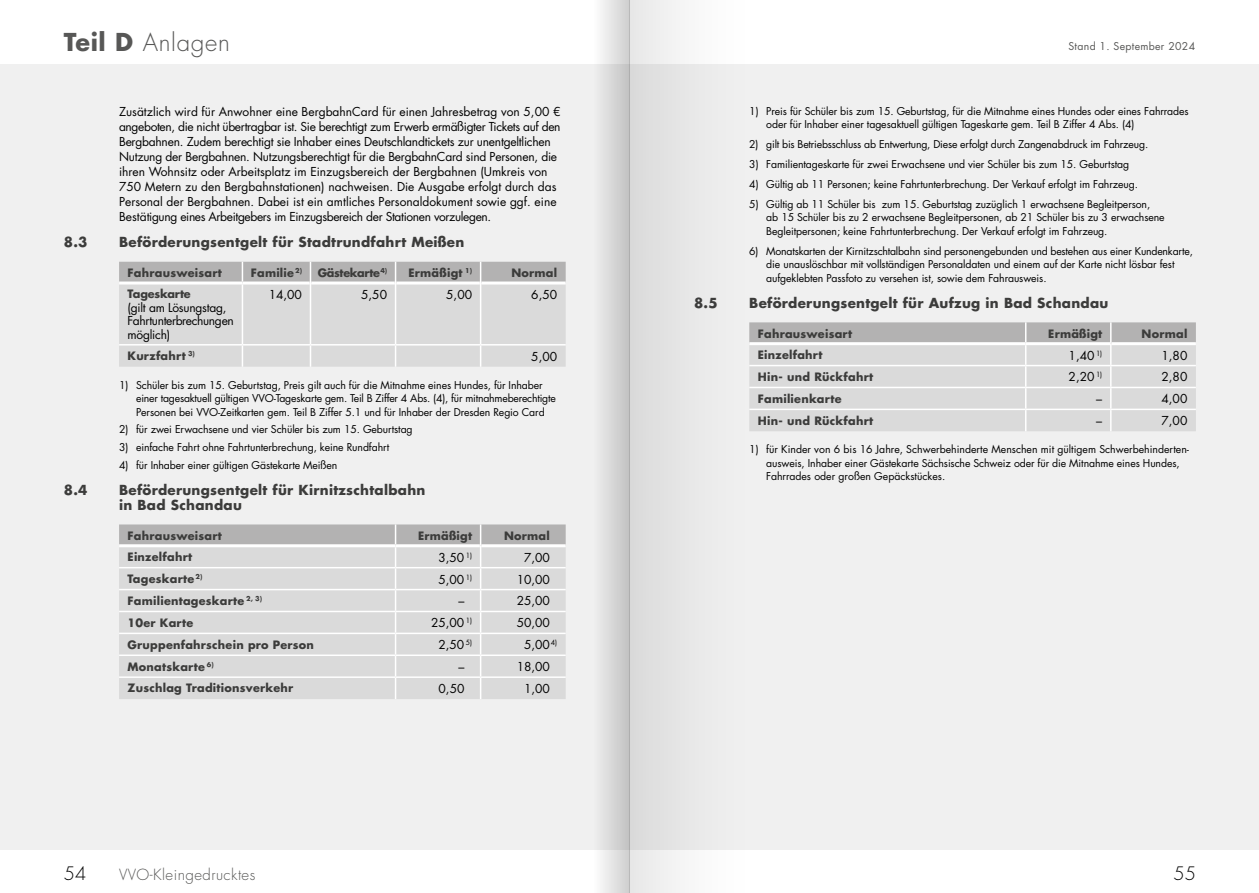
<style>
.page{position:relative;width:1259px;height:893px;background:#fff}
.page>*{position:absolute;margin:0;border:0;box-sizing:border-box;transform-origin:0 0}
.t1{font:300 24px "Futura Std";letter-spacing:.03em;color:#575756}
.t2{font:300 18px "Futura Std";color:#000}
.t3{font:300 15px "Futura Std";letter-spacing:.03em;color:#575756}
.t4{font:700 13.5px/15px "Futura Std";letter-spacing:.02em;color:#3c3c3b}
.t5{font:12px/15px "Futura Std";letter-spacing:-.02em;color:#000}
.t6{font:700 11.25px "Futura Std";letter-spacing:.02em;color:#3c3c3b}
.t7{font:700 11.25px "Futura Std";letter-spacing:-.03em;color:#3c3c3b}
.t8{font:700 11.25px "Futura Std";letter-spacing:-.02em;color:#3c3c3b}
.t9{font:10.5px/13.5px "Futura Std";letter-spacing:-.01em;color:#000}
.t10{font:10.5px "Futura Std";letter-spacing:.03em;color:#575756}
.s1{font-weight:700}
</style>
<div class="page">
<div style="left:629px;top:64px;width:630px;height:786px;background:#f0f0f0"></div>
<div style="left:0;top:64px;width:629px;height:786px;background:#f0f0f0"></div>
<svg style="left:629px;top:0;width:51px;height:893px;fill:#e0e0e0"></svg>
<svg style="left:601px;top:0;width:28px;height:893px;fill:#d6d6d6"></svg>
<svg style="left:119px;top:262px;width:447px;height:105px;background:#d4d4d4"></svg>
<svg style="left:119px;top:524px;width:447px;height:175px;background:#d8d8d8"></svg>
<svg style="left:749px;top:322px;width:447px;height:109px;background:#d5d5d5"></svg>
<h1 class="t1" style="left:64px;top:28px;width:168px"><span class="s1">Teil D</span> Anlagen</h1>
<p class="t5" style="left:119px;top:104px;width:443px">Zusätzlich wird für Anwohner eine BergbahnCard für einen Jahresbetrag von 5,00 € angeboten, die nicht übertragbar ist. Sie berechtigt zum Erwerb ermäßigter Tickets auf den Bergbahnen. Zudem berechtigt sie Inhaber eines Deutschlandtickets zur unentgeltlichen Nutzung der Bergbahnen. Nutzungsberechtigt für die BergbahnCard sind Personen, die ihren Wohnsitz oder Arbeitsplatz im Einzugsbereich der Bergbahnen (Umkreis von 750 Metern zu den Bergbahnstationen) nachweisen. Die Ausgabe erfolgt durch das Personal der Bergbahnen. Dabei ist ein amtliches Personaldokument sowie ggf. eine Bestätigung eines Arbeitgebers im Einzugsbereich der Stationen vorzulegen.</p>
<p class="t4" style="left:64px;top:234px;width:25px">8.3</p>
<p class="t4" style="left:119px;top:234px;width:347px">Beförderungsentgelt für Stadtrundfahrt Meißen</p>
<p class="t6" style="left:128px;top:265px;width:96px">Fahrausweisart</p>
<p class="t6" style="left:251px;top:265px;width:53px">Familie<sup>2)</sup></p>
<p class="t7" style="left:318px;top:265px;width:71px">Gästekarte<sup>4)</sup></p>
<p class="t6" style="left:408px;top:265px;width:65px">Ermäßigt <sup>1)</sup></p>
<p class="t6" style="left:511px;top:265px;width:47px">Normal</p>
<p class="t8" style="left:128px;top:287px;width:65px">Tageskarte</p>
<p class="t5" style="left:128px;top:301px;width:108px;line-height:13.5px">(gilt am Lösungstag,<br>Fahrtunterbrechungen möglich)</p>
<p class="t5" style="left:269px;top:287px;width:35px">14,00</p>
<p class="t5" style="left:361px;top:287px;width:27px">5,50</p>
<p class="t5" style="left:446px;top:287px;width:27px">5,00</p>
<p class="t5" style="left:531px;top:287px;width:27px">6,50</p>
<p class="t6" style="left:128px;top:348px;width:69px">Kurzfahrt <sup>3)</sup></p>
<p class="t5" style="left:531px;top:349px;width:27px">5,00</p>
<p class="t9" style="left:136px;top:378px;width:421px;text-indent:-17px">1) Schüler bis zum 15. Geburtstag, Preis gilt auch für die Mitnahme eines Hundes, für Inhaber einer tagesaktuell gültigen VVO-Tageskarte gem. Teil B Ziffer 4 Abs. (4), für mitnahmeberechtigte<br>Personen bei VVO-Zeitkarten gem. Teil B Ziffer 5.1 und für Inhaber der Dresden Regio Card</p>
<p class="t9" style="left:119px;top:423px;width:295px">2) für zwei Erwachsene und vier Schüler bis zum 15. Geburtstag</p>
<p class="t9" style="left:119px;top:441px;width:272px">3) einfache Fahrt ohne Fahrtunterbrechung, keine Rundfahrt</p>
<p class="t9" style="left:119px;top:458px;width:220px">4) für Inhaber einer gültigen Gästekarte Meißen</p>
<p class="t4" style="left:64px;top:482px;width:25px">8.4</p>
<p class="t4" style="left:119px;top:482px;width:308px">Beförderungsentgelt für Kirnitzschtalbahn in Bad Schandau</p>
<p class="t6" style="left:128px;top:528px;width:96px">Fahrausweisart</p>
<p class="t6" style="left:418px;top:528px;width:56px">Ermäßigt</p>
<p class="t6" style="left:504px;top:528px;width:47px">Normal</p>
<p class="t6" style="left:128px;top:549px;width:66px">Einzelfahrt</p>
<p class="t5" style="left:438px;top:550px;width:35px">3,50 <sup>1)</sup></p>
<p class="t5" style="left:524px;top:550px;width:27px">7,00</p>
<p class="t6" style="left:128px;top:571px;width:76px">Tageskarte <sup>2)</sup></p>
<p class="t5" style="left:438px;top:572px;width:35px">5,00 <sup>1)</sup></p>
<p class="t5" style="left:517px;top:572px;width:35px">10,00</p>
<p class="t6" style="left:128px;top:593px;width:136px">Familientageskarte <sup>2,</sup> <sup>3)</sup></p>
<p class="t5" style="left:458px;top:594px;width:7px">–</p>
<p class="t5" style="left:517px;top:594px;width:35px">25,00</p>
<p class="t6" style="left:128px;top:615px;width:67px">10er Karte</p>
<p class="t5" style="left:431px;top:616px;width:43px">25,00 <sup>1)</sup></p>
<p class="t5" style="left:517px;top:616px;width:35px">50,00</p>
<p class="t6" style="left:128px;top:637px;width:188px">Gruppenfahrschein pro Person</p>
<p class="t5" style="left:438px;top:637px;width:35px">2,50 <sup>5)</sup></p>
<p class="t5" style="left:524px;top:637px;width:35px">5,00<sup>4)</sup></p>
<p class="t6" style="left:128px;top:659px;width:88px">Monatskarte <sup>6)</sup></p>
<p class="t5" style="left:458px;top:659px;width:7px">–</p>
<p class="t5" style="left:517px;top:659px;width:35px">18,00</p>
<p class="t6" style="left:128px;top:681px;width:167px">Zuschlag Traditionsverkehr</p>
<p class="t5" style="left:438px;top:681px;width:27px">0,50</p>
<p class="t5" style="left:524px;top:681px;width:27px">1,00</p>
<p class="t10" style="left:1068px;top:40px;width:128px">Stand 1. September 2024</p>
<p class="t9" style="left:766px;top:104px;width:424px;text-indent:-17px">1) Preis für Schüler bis zum 15. Geburtstag, für die Mitnahme eines Hundes oder eines Fahrrades oder für Inhaber einer tagesaktuell gültigen Tageskarte gem. Teil B Ziffer 4 Abs. (4)</p>
<p class="t9" style="left:749px;top:138px;width:400px">2) gilt bis Betriebsschluss ab Entwertung, Diese erfolgt durch Zangenabdruck im Fahrzeug.</p>
<p class="t9" style="left:749px;top:158px;width:381px">3) Familientageskarte für zwei Erwachsene und vier Schüler bis zum 15. Geburtstag</p>
<p class="t9" style="left:749px;top:178px;width:390px">4) Gültig ab 11 Personen; keine Fahrtunterbrechung. Der Verkauf erfolgt im Fahrzeug.</p>
<p class="t9" style="left:766px;top:197px;width:400px;text-indent:-17px">5) Gültig ab 11 Schüler bis zum 15. Geburtstag zuzüglich 1 erwachsene Begleitperson, ab 15 Schüler bis zu 2 erwachsene Begleitpersonen, ab 21 Schüler bis zu 3 erwachsene<br>Begleitpersonen; keine Fahrtunterbrechung. Der Verkauf erfolgt im Fahrzeug.</p>
<p class="t9" style="left:766px;top:244px;width:428px;text-indent:-17px">6) Monatskarten der Kirnitzschtalbahn sind personengebunden und bestehen aus einer Kundenkarte, die unauslöschbar mit vollständigen Personaldaten und einem auf der Karte nicht lösbar fest aufgeklebten Passfoto zu versehen ist, sowie dem Fahrausweis.</p>
<p class="t4" style="left:694px;top:295px;width:25px">8.5</p>
<p class="t4" style="left:749px;top:295px;width:361px">Beförderungsentgelt für Aufzug in Bad Schandau</p>
<p class="t6" style="left:758px;top:326px;width:96px">Fahrausweisart</p>
<p class="t6" style="left:1048px;top:326px;width:56px">Ermäßigt</p>
<p class="t6" style="left:1141px;top:326px;width:47px">Normal</p>
<p class="t6" style="left:758px;top:347px;width:66px">Einzelfahrt</p>
<p class="t5" style="left:1068px;top:348px;width:35px">1,40 <sup>1)</sup></p>
<p class="t5" style="left:1161px;top:348px;width:27px">1,80</p>
<p class="t6" style="left:758px;top:369px;width:117px">Hin- und Rückfahrt</p>
<p class="t5" style="left:1068px;top:370px;width:35px">2,20 <sup>1)</sup></p>
<p class="t5" style="left:1161px;top:370px;width:27px">2,80</p>
<p class="t6" style="left:758px;top:391px;width:85px">Familienkarte</p>
<p class="t5" style="left:1096px;top:392px;width:7px">–</p>
<p class="t5" style="left:1161px;top:392px;width:27px">4,00</p>
<p class="t6" style="left:758px;top:413px;width:117px">Hin- und Rückfahrt</p>
<p class="t5" style="left:1096px;top:413px;width:7px">–</p>
<p class="t5" style="left:1161px;top:413px;width:27px">7,00</p>
<p class="t9" style="left:766px;top:443px;width:424px;text-indent:-17px">1) für Kinder von 6 bis 16 Jahre, Schwerbehinderte Menschen mit gültigem Schwerbehinderten&shy;ausweis, Inhaber einer Gästekarte Sächsische Schweiz oder für die Mitnahme eines Hundes,<br>Fahrrades oder großen Gepäckstückes.</p>
<h2 class="t2" style="left:64px;top:863px;width:24px">54</h2>
<h3 class="t3" style="left:119px;top:866px;width:138px">VVO-Kleingedrucktes</h3>
<h2 class="t2" style="left:1173px;top:863px;width:24px">55</h2>
</div>
